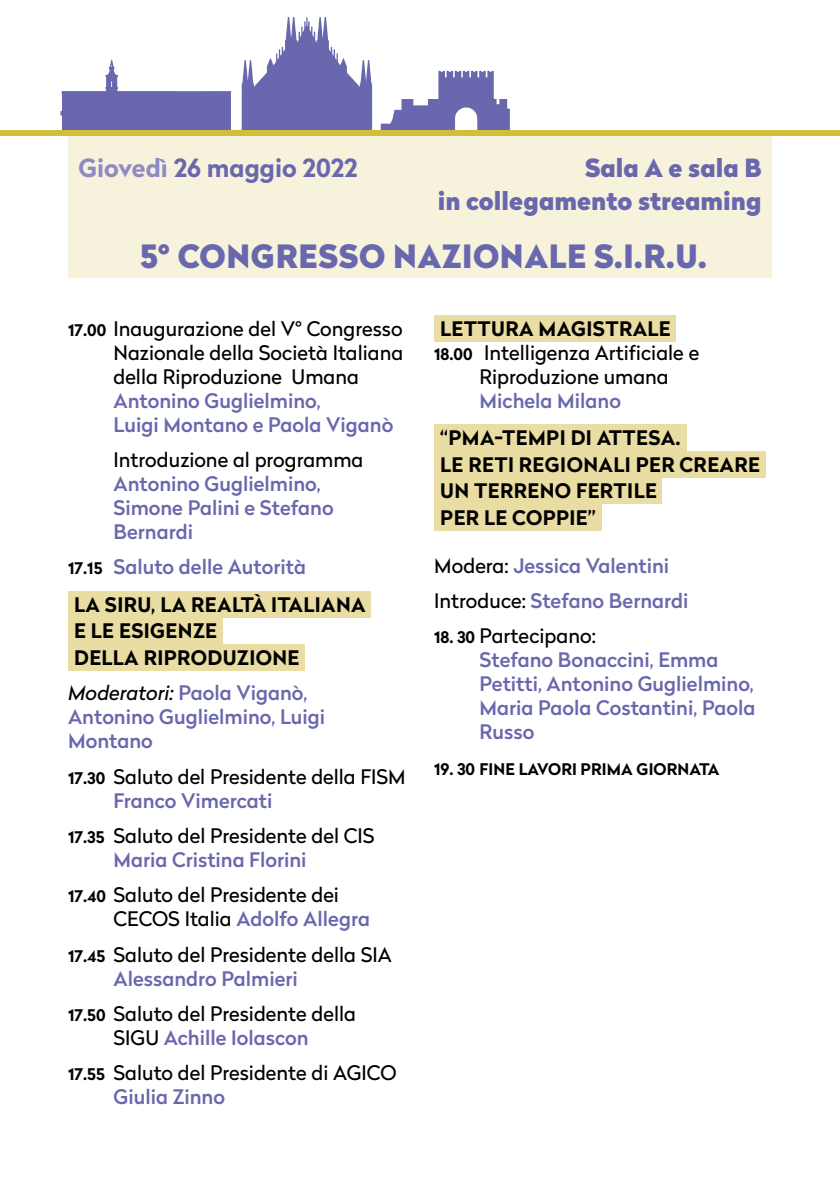
<style>
.page{position:relative;width:840px;height:1191px;background:#fff}
.page>*{position:absolute;margin:0;border:0;box-sizing:border-box;transform-origin:0 0}
.t1{font:900 32px "Radikal";letter-spacing:.02em;color:#6967ad}
.t2{font:900 25px/32.2px "Radikal";color:#6967ad;text-align:right}
.t3{font:700 25px "Radikal";color:#6967ad}
.t4{font:20px/24px "Radikal";color:#000}
.t5{font:500 20px/24px "Radikal";color:#6967ad}
.t6{font:700 20px/26.4px "Radikal";letter-spacing:.02em;color:#000}
.t7{font:700 16px "Radikal";letter-spacing:.01em;color:#000}
.s1{color:#8e8ac2}
.s2{font-weight:700;font-size:16px}
.s3{font-size:16px}
.s4{font-weight:500;color:#6967ad}
.s5{font-weight:400;font-style:italic;color:#000}
.s6{font-weight:400;color:#000}
.s7{font-weight:700;font-size:16px;color:#000}
</style>
<div class="page">
<div style="left:68px;top:130px;width:703px;height:147px;background:#f7f2dc"></div>
<div style="left:68px;top:591px;width:303px;height:26px;background:#e9dda4"></div>
<div style="left:68px;top:618px;width:154px;height:26px;background:#e9dda4"></div>
<div style="left:68px;top:644px;width:236px;height:26px;background:#e9dda4"></div>
<div style="left:434px;top:315px;width:241px;height:26px;background:#e9dda4"></div>
<div style="left:434px;top:424px;width:251px;height:27px;background:#e9dda4"></div>
<div style="left:434px;top:451px;width:330px;height:26px;background:#e9dda4"></div>
<div style="left:434px;top:477px;width:227px;height:27px;background:#e9dda4"></div>
<div style="left:434px;top:504px;width:167px;height:26px;background:#e9dda4"></div>
<svg style="left:60px;top:17px;width:449px;height:113px"></svg>
<div style="left:0;top:130px;width:839px;height:6px;background:#d2be39"></div>
<p class="t3" style="left:78px;top:150px;width:280px"><span class="s1">Giovedì</span> 26 maggio 2022</p>
<p class="t2" style="left:437px;top:152px;width:325px">Sala A e sala B<br>in collegamento streaming</p>
<h1 class="t1" style="left:140px;top:232px;width:568px">5° CONGRESSO NAZIONALE S.I.R.U.</h1>
<p class="t4" style="left:113px;top:316px;width:291px;text-align:justify;text-indent:-45px"><span class="s2">17.00</span> Inaugurazione del V° Congresso Nazionale della Società Italiana della Riproduzione Umana</p>
<p class="t5" style="left:113px;top:388px;width:281px">Antonino Guglielmino,<br>Luigi Montano e Paola Viganò</p>
<p class="t4" style="left:113px;top:447px;width:251px">Introduzione al programma</p>
<p class="t5" style="left:113px;top:471px;width:221px">Antonino Guglielmino,<br>Simone Palini e Stefano<br>Bernardi</p>
<p class="t6" style="left:74px;top:547px;width:293px;line-height:37.8px;text-indent:-6px"><span class="s3">17.15</span> <span class="s4">Saluto delle Autorità<br></span>LA SIRU, LA REALTÀ ITALIANA</p>
<p class="t6" style="left:74px;top:617px;width:227px">E LE ESIGENZE<br>DELLA RIPRODUZIONE</p>
<p class="t5" style="left:68px;top:680px;width:258px"><span class="s5">Moderatori:</span> Paola Viganò,<br>Antonino Guglielmino, Luigi<br>Montano</p>
<p class="t4" style="left:113px;top:764px;width:293px;text-indent:-45px"><span class="s2">17.30</span> Saluto del Presidente della FISM<br><span class="s4">Franco Vimercati</span></p>
<p class="t4" style="left:113px;top:823px;width:262px;text-indent:-45px"><span class="s2">17.35</span> Saluto del Presidente del CIS<br><span class="s4">Maria Cristina Florini</span></p>
<p class="t4" style="left:113px;top:882px;width:258px;text-indent:-45px"><span class="s2">17.40</span> Saluto del Presidente dei<br>CECOS Italia <span class="s4">Adolfo Allegra</span></p>
<p class="t4" style="left:113px;top:942px;width:279px;text-indent:-45px"><span class="s2">17.45</span> Saluto del Presidente della SIA<br><span class="s4">Alessandro Palmieri</span></p>
<p class="t4" style="left:68px;top:1001px;width:289px;text-align:center"><span class="s2">17.50</span> Saluto del Presidente della<br>SIGU <span class="s4">Achille Iolascon</span></p>
<p class="t4" style="left:113px;top:1060px;width:284px;text-indent:-45px"><span class="s2">17.55</span> Saluto del Presidente di AGICO<br><span class="s4">Giulia Zinno</span></p>
<p class="t6" style="left:440px;top:315px;width:232px">LETTURA MAGISTRALE</p>
<p class="t4" style="left:434px;top:340px;width:266px"><span class="s2">18.00</span> Intelligenza Artificiale e</p>
<p class="t4" style="left:479px;top:364px;width:191px">Riproduzione umana</p>
<p class="t5" style="left:479px;top:388px;width:143px">Michela Milano</p>
<p class="t6" style="left:439px;top:424px;width:321px">“PMA-TEMPI DI ATTESA.<br>LE RETI REGIONALI PER CREARE<br>UN TERRENO FERTILE<br>PER LE COPPIE”</p>
<p class="t5" style="left:434px;top:547px;width:255px;line-height:35.4px"><span class="s6">Modera:</span> Jessica Valentini<br><span class="s6">Introduce:</span> Stefano Bernardi</p>
<p class="t5" style="left:479px;top:623px;width:277px;text-indent:-45px"><span class="s7">18. 30</span> <span class="s6">Partecipano:<br></span>Stefano Bonaccini, Emma<br>Petitti, Antonino Guglielmino,<br>Maria Paola Costantini, Paola<br>Russo</p>
<p class="t7" style="left:434px;top:757px;width:286px">19. 30 FINE LAVORI PRIMA GIORNATA</p>
</div>
